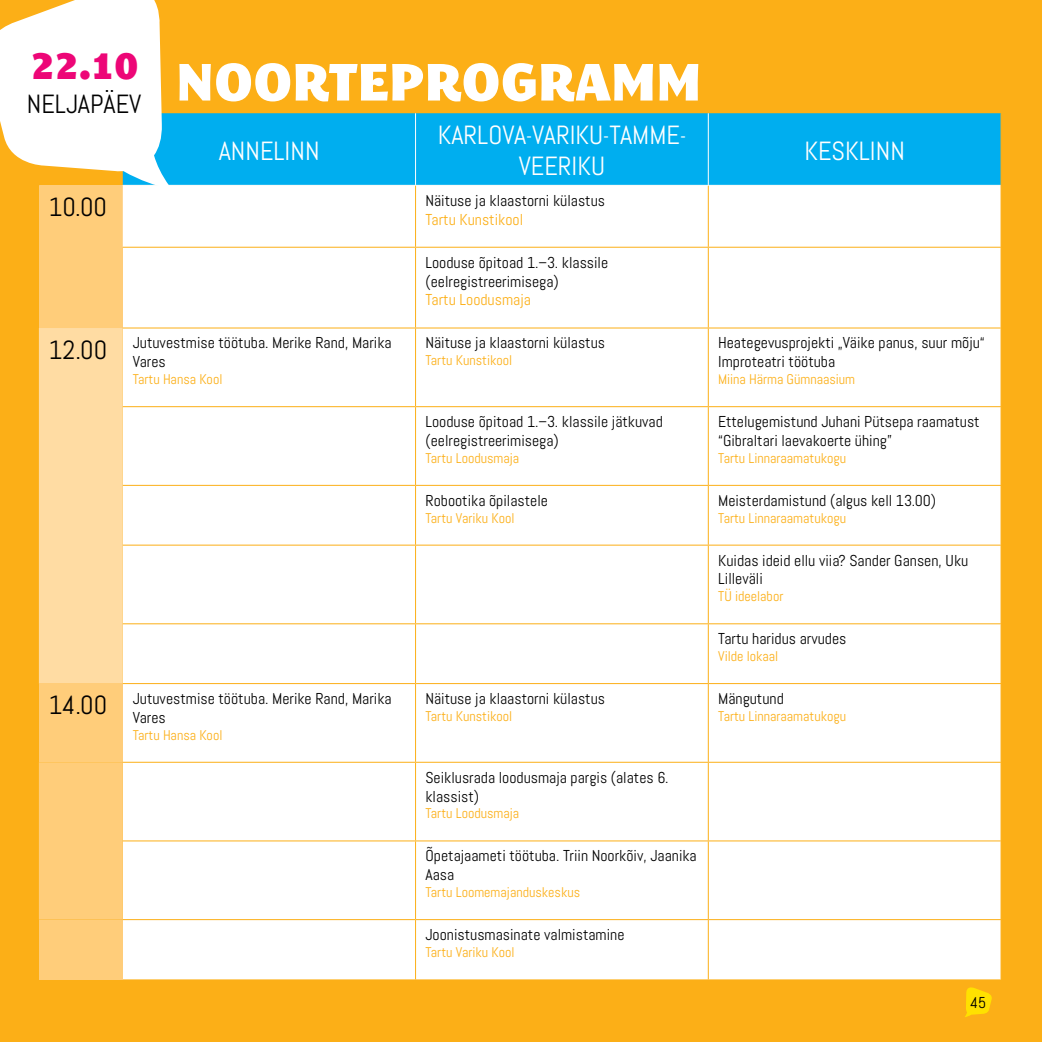
<style>
.page{position:relative;width:1042px;height:1042px;background:#fcaf17}
.page>*{position:absolute;margin:0;border:0;box-sizing:border-box;transform-origin:0 0}
.t1{font:52.5px "M Egalopolis Extra";color:#fff}
.t2{font:36.75px "M Egalopolis Extra";color:#ed0677}
.t3{font:26.25px/31.5px "Abel";color:#fff;text-align:center}
.t4{font:26.25px "Abel";color:#000}
.t5{font:15.75px/18.9px "Abel";color:#000}
.t6{font:15.75px "Abel";color:#fcaf17}
.t7{font:14px "Abel";color:#fcaf17}
.s1{font-size:21px}
.s2{font-size:26.25px}
</style>
<div class="page">
<div style="left:174px;top:113px;width:826px;height:72px;background:#00aeef"></div>
<div style="left:39px;top:185px;width:84px;height:62px;background:#ffcd7a"></div>
<div style="left:123px;top:186px;width:877px;height:793px;background:#fff"></div>
<div style="left:39px;top:247px;width:84px;height:81px;background:#ffcd7a"></div>
<div style="left:39px;top:328px;width:84px;height:355px;background:#ffdca3"></div>
<div style="left:39px;top:683px;width:84px;height:79px;background:#ffcd7a"></div>
<div style="left:39px;top:762px;width:84px;height:157px;background:#ffcd7a"></div>
<div style="left:39px;top:919px;width:84px;height:60px;background:#ffcd7a"></div>
<hr style="left:415px;top:113px;width:1px;height:72px;background:#fff">
<hr style="left:708px;top:113px;width:1px;height:72px;background:#fff">
<hr style="left:123px;top:185px;width:292px;height:1px;background:#fff">
<hr style="left:415px;top:185px;width:293px;height:1px;background:#fff">
<hr style="left:708px;top:185px;width:292px;height:1px;background:#fff">
<hr style="left:415px;top:186px;width:1px;height:61px;background:#fcaf17">
<hr style="left:708px;top:186px;width:1px;height:61px;background:#fcaf17">
<hr style="left:123px;top:247px;width:292px;height:1px;background:#fcaf17">
<hr style="left:415px;top:247px;width:293px;height:1px;background:#fcaf17">
<hr style="left:415px;top:248px;width:1px;height:79px;background:#fcaf17">
<hr style="left:708px;top:247px;width:293px;height:1px;background:#fcaf17">
<hr style="left:708px;top:248px;width:1px;height:79px;background:#fcaf17">
<hr style="left:123px;top:327px;width:292px;height:1px;background:#fcaf17">
<hr style="left:415px;top:327px;width:293px;height:1px;background:#fcaf17">
<hr style="left:415px;top:328px;width:1px;height:78px;background:#fcaf17">
<hr style="left:708px;top:327px;width:293px;height:1px;background:#fcaf17">
<hr style="left:708px;top:328px;width:1px;height:78px;background:#fcaf17">
<hr style="left:123px;top:406px;width:292px;height:1px;background:#fcaf17">
<hr style="left:415px;top:406px;width:293px;height:1px;background:#fcaf17">
<hr style="left:415px;top:407px;width:1px;height:78px;background:#fcaf17">
<hr style="left:708px;top:406px;width:293px;height:1px;background:#fcaf17">
<hr style="left:708px;top:407px;width:1px;height:78px;background:#fcaf17">
<hr style="left:123px;top:485px;width:292px;height:1px;background:#fcaf17">
<hr style="left:415px;top:485px;width:293px;height:1px;background:#fcaf17">
<hr style="left:415px;top:486px;width:1px;height:59px;background:#fcaf17">
<hr style="left:708px;top:485px;width:293px;height:1px;background:#fcaf17">
<hr style="left:708px;top:486px;width:1px;height:59px;background:#fcaf17">
<hr style="left:123px;top:545px;width:292px;height:1px;background:#fcaf17">
<hr style="left:415px;top:545px;width:293px;height:1px;background:#fcaf17">
<hr style="left:415px;top:545px;width:1px;height:78px;background:#fcaf17">
<hr style="left:708px;top:545px;width:293px;height:1px;background:#fcaf17">
<hr style="left:708px;top:545px;width:1px;height:78px;background:#fcaf17">
<hr style="left:123px;top:623px;width:292px;height:1px;background:#fcaf17">
<hr style="left:415px;top:623px;width:293px;height:1px;background:#fcaf17">
<hr style="left:415px;top:624px;width:1px;height:59px;background:#fcaf17">
<hr style="left:708px;top:623px;width:293px;height:1px;background:#fcaf17">
<hr style="left:708px;top:624px;width:1px;height:59px;background:#fcaf17">
<hr style="left:123px;top:683px;width:292px;height:1px;background:#fcaf17">
<hr style="left:415px;top:683px;width:293px;height:1px;background:#fcaf17">
<hr style="left:415px;top:684px;width:1px;height:78px;background:#fcaf17">
<hr style="left:708px;top:683px;width:293px;height:1px;background:#fcaf17">
<hr style="left:708px;top:684px;width:1px;height:78px;background:#fcaf17">
<hr style="left:123px;top:762px;width:292px;height:1px;background:#fcaf17">
<hr style="left:415px;top:762px;width:293px;height:1px;background:#fcaf17">
<hr style="left:415px;top:763px;width:1px;height:77px;background:#fcaf17">
<hr style="left:708px;top:762px;width:293px;height:1px;background:#fcaf17">
<hr style="left:708px;top:763px;width:1px;height:77px;background:#fcaf17">
<hr style="left:123px;top:840px;width:292px;height:1px;background:#fcaf17">
<hr style="left:415px;top:840px;width:293px;height:1px;background:#fcaf17">
<hr style="left:415px;top:841px;width:1px;height:78px;background:#fcaf17">
<hr style="left:708px;top:840px;width:293px;height:1px;background:#fcaf17">
<hr style="left:708px;top:841px;width:1px;height:78px;background:#fcaf17">
<hr style="left:123px;top:919px;width:292px;height:1px;background:#fcaf17">
<hr style="left:415px;top:919px;width:293px;height:1px;background:#fcaf17">
<hr style="left:415px;top:920px;width:1px;height:59px;background:#fcaf17">
<hr style="left:708px;top:919px;width:293px;height:1px;background:#fcaf17">
<hr style="left:708px;top:920px;width:1px;height:59px;background:#fcaf17">
<svg style="left:965px;top:987px;width:27px;height:30px"></svg>
<svg style="left:0;top:0;width:174px;height:190px"></svg>
<h2 class="t2" style="left:32px;top:45px;width:108px">22.10</h2>
<h1 class="t1" style="left:27px;top:52px;width:676px"><sub>NELJAPÄEV</sub> NOORTEPROGRAMM</h1>
<h3 class="t3" style="left:219px;top:135px;width:102px">ANNELINN</h3>
<h3 class="t3" style="left:438px;top:119px;width:250px">KARLOVA<span class="s1">-</span>VARIKU<span class="s1">-</span>TAMME<span class="s1">-<br></span>VEERIKU</h3>
<h3 class="t4" style="left:49px;top:190px;width:60px">10.00</h3>
<p class="t5" style="left:425px;top:191px;width:181px">Näituse ja klaastorni külastus</p>
<p class="t6" style="left:425px;top:209px;width:99px">Tartu Kunstikool</p>
<p class="t5" style="left:425px;top:253px;width:184px">Looduse õpitoad 1.–3. klassile (eelregistreerimisega)</p>
<p class="t6" style="left:425px;top:290px;width:107px">Tartu Loodusmaja</p>
<p class="t5" style="left:133px;top:333px;width:260px;text-indent:-84px"><span class="s2">12.00</span> Jutuvestmise töötuba. Merike Rand, Marika<br>Vares</p>
<p class="t7" style="left:133px;top:370px;width:91px">Tartu Hansa Kool</p>
<p class="t5" style="left:425px;top:333px;width:181px">Näituse ja klaastorni külastus</p>
<p class="t7" style="left:425px;top:351px;width:88px">Tartu Kunstikool</p>
<p class="t5" style="left:425px;top:412px;width:239px">Looduse õpitoad 1.–3. klassile jätkuvad (eelregistreerimisega)</p>
<p class="t7" style="left:425px;top:449px;width:95px">Tartu Loodusmaja</p>
<p class="t5" style="left:425px;top:491px;width:124px">Robootika õpilastele</p>
<p class="t7" style="left:425px;top:509px;width:91px">Tartu Variku Kool</p>
<p class="t5" style="left:133px;top:689px;width:260px;text-indent:-84px"><span class="s2">14.00</span> Jutuvestmise töötuba. Merike Rand, Marika<br>Vares</p>
<p class="t7" style="left:133px;top:726px;width:91px">Tartu Hansa Kool</p>
<p class="t5" style="left:425px;top:689px;width:181px">Näituse ja klaastorni külastus</p>
<p class="t7" style="left:425px;top:707px;width:88px">Tartu Kunstikool</p>
<p class="t5" style="left:425px;top:768px;width:245px">Seiklusrada loodusmaja pargis (alates 6. klassist)</p>
<p class="t7" style="left:425px;top:804px;width:95px">Tartu Loodusmaja</p>
<p class="t5" style="left:425px;top:846px;width:273px">Õpetajaameti töötuba. Triin Noorkõiv, Jaanika<br>Aasa</p>
<p class="t7" style="left:425px;top:883px;width:156px">Tartu Loomemajanduskeskus</p>
<p class="t5" style="left:425px;top:925px;width:201px">Joonistusmasinate valmistamine</p>
<p class="t7" style="left:425px;top:943px;width:91px">Tartu Variku Kool</p>
<h3 class="t3" style="left:804px;top:135px;width:102px">KESKLINN</h3>
<p class="t5" style="left:718px;top:333px;width:268px">Heategevusprojekti „Väike panus, suur mõju“<br>Improteatri töötuba</p>
<p class="t7" style="left:718px;top:370px;width:138px">Miina Härma Gümnaasium</p>
<p class="t5" style="left:718px;top:412px;width:263px">Ettelugemistund Juhani Pütsepa raamatust “Gibraltari laevakoerte ühing”</p>
<p class="t7" style="left:718px;top:449px;width:129px">Tartu Linnaraamatukogu</p>
<p class="t5" style="left:718px;top:491px;width:219px">Meisterdamistund (algus kell 13.00)</p>
<p class="t7" style="left:718px;top:509px;width:129px">Tartu Linnaraamatukogu</p>
<p class="t5" style="left:718px;top:551px;width:252px">Kuidas ideid ellu viia? Sander Gansen, Uku<br>Lilleväli</p>
<p class="t7" style="left:718px;top:587px;width:67px">TÜ ideelabor</p>
<p class="t5" style="left:718px;top:629px;width:130px">Tartu haridus arvudes</p>
<p class="t7" style="left:718px;top:647px;width:62px">Vilde lokaal</p>
<p class="t5" style="left:718px;top:689px;width:67px">Mängutund</p>
<p class="t7" style="left:718px;top:707px;width:129px">Tartu Linnaraamatukogu</p>
<p class="t5" style="left:970px;top:993px;width:17px">45</p>
</div>
